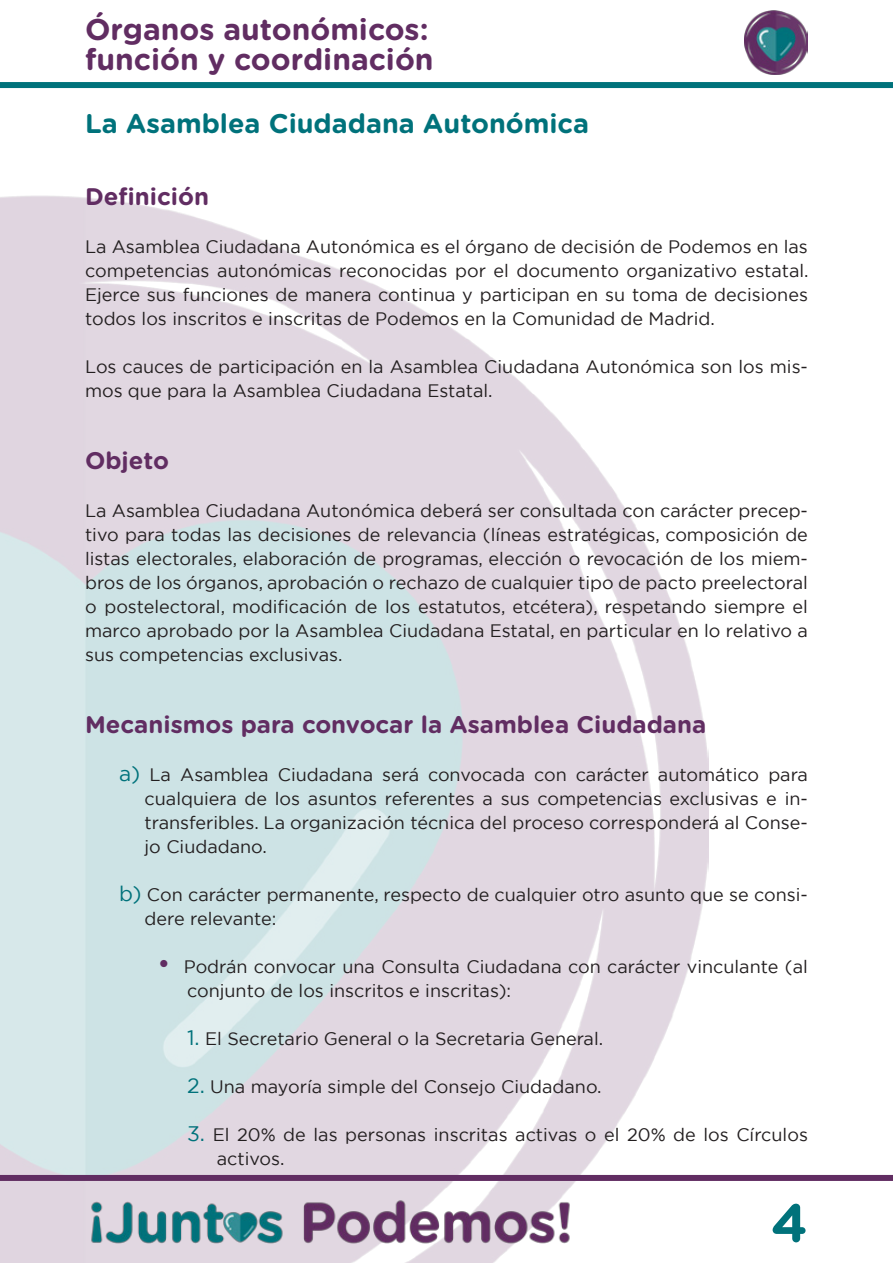
<style>
.page{position:relative;width:893px;height:1263px;background:#fff}
.page>*{position:absolute;margin:0;border:0;box-sizing:border-box;transform-origin:0 0}
.t1{font:700 54px "Gotham Rounded";color:#00727b}
.t2{font:700 30px/30px "Gotham Rounded";color:#612d62}
._01_TITULO{font:700 27px "Gotham Rounded";color:#00727b}
._02_SUBTITULO{font:700 24px "Gotham Rounded";color:#612d62}
._05_PÁRRAFO{font:18px/24px "Gotham";color:#231f20;text-align:justify}
._08_LISTA_NUMEROS{font:18px/24px "Gotham";color:#231f20;text-align:justify}
._09_LISTA_NUMEROS_IN{font:18px/24px "Gotham";color:#231f20}
.s1{font-size:21px;color:#00727b}
.s2{font-size:27px;color:#612d62}
</style>
<div class="page">
<img style="left:0;top:195px;width:709px;height:1068px">
<div style="left:0;top:82px;width:893px;height:6px;background:#00727b"></div>
<div style="left:0;top:1175px;width:893px;height:6px;background:#612d62"></div>
<img style="left:744px;top:11px;width:64px;height:64px">
<img style="left:85px;top:1195px;width:490px;height:52px">
<h2 class="t2" style="left:85px;top:13px;width:350px">Órganos autonómicos: función y coordinación</h2>
<p class="_01_TITULO" style="left:85px;top:104px;width:505px">La Asamblea Ciudadana Autonómica</p>
<p class="_02_SUBTITULO" style="left:85px;top:179px;width:125px">Definición</p>
<p class="_05_PÁRRAFO" style="left:85px;top:234px;width:725px">La Asamblea Ciudadana Autonómica es el órgano de decisión de Podemos en las competencias autonómicas reconocidas por el documento organizativo estatal.<br>Ejerce sus funciones de manera continua y participan en su toma de decisiones todos los inscritos e inscritas de Podemos en la Comunidad de Madrid.</p>
<p class="_05_PÁRRAFO" style="left:85px;top:354px;width:724px">Los cauces de participación en la Asamblea Ciudadana Autonómica son los mis&shy;mos que para la Asamblea Ciudadana Estatal.</p>
<p class="_02_SUBTITULO" style="left:85px;top:443px;width:86px">Objeto</p>
<p class="_05_PÁRRAFO" style="left:85px;top:498px;width:724px">La Asamblea Ciudadana Autonómica deberá ser consultada con carácter precep&shy;tivo para todas las decisiones de relevancia (líneas estratégicas, composición de listas electorales, elaboración de programas, elección o revocación de los miem&shy;bros de los órganos, aprobación o rechazo de cualquier tipo de pacto preelectoral o postelectoral, modificación de los estatutos, etcétera), respetando siempre el marco aprobado por la Asamblea Ciudadana Estatal, en particular en lo relativo a sus competencias exclusivas.</p>
<p class="_02_SUBTITULO" style="left:85px;top:707px;width:623px">Mecanismos para convocar la Asamblea Ciudadana</p>
<p class="_08_LISTA_NUMEROS" style="left:145px;top:762px;width:665px;text-indent:-26px"><span class="s1">a)</span> La Asamblea Ciudadana será convocada con carácter automático para cualquiera de los asuntos referentes a sus competencias exclusivas e in&shy;transferibles. La organización técnica del proceso corresponderá al Conse&shy;jo Ciudadano.</p>
<p class="_08_LISTA_NUMEROS" style="left:145px;top:882px;width:665px;text-indent:-26px"><span class="s1">b)</span> Con carácter permanente, respecto de cualquier otro asunto que se consi&shy;dere relevante:</p>
<p class="_05_PÁRRAFO" style="left:187px;top:954px;width:622px;text-indent:-30px"><span class="s2">•</span> Podrán convocar una Consulta Ciudadana con carácter vinculante (al conjunto de los inscritos e inscritas):</p>
<p class="_09_LISTA_NUMEROS_IN" style="left:187px;top:1026px;width:418px"><span class="s1">1.</span> El Secretario General o la Secretaria General.</p>
<p class="_09_LISTA_NUMEROS_IN" style="left:187px;top:1074px;width:416px"><span class="s1">2.</span> Una mayoría simple del Consejo Ciudadano.</p>
<p class="_09_LISTA_NUMEROS_IN" style="left:217px;top:1122px;width:593px;text-indent:-30px"><span class="s1">3.</span> El 20% de las personas inscritas activas o el 20% de los Círculos activos.</p>
<p class="t1" style="left:771px;top:1183px;width:39px">4</p>
</div>
